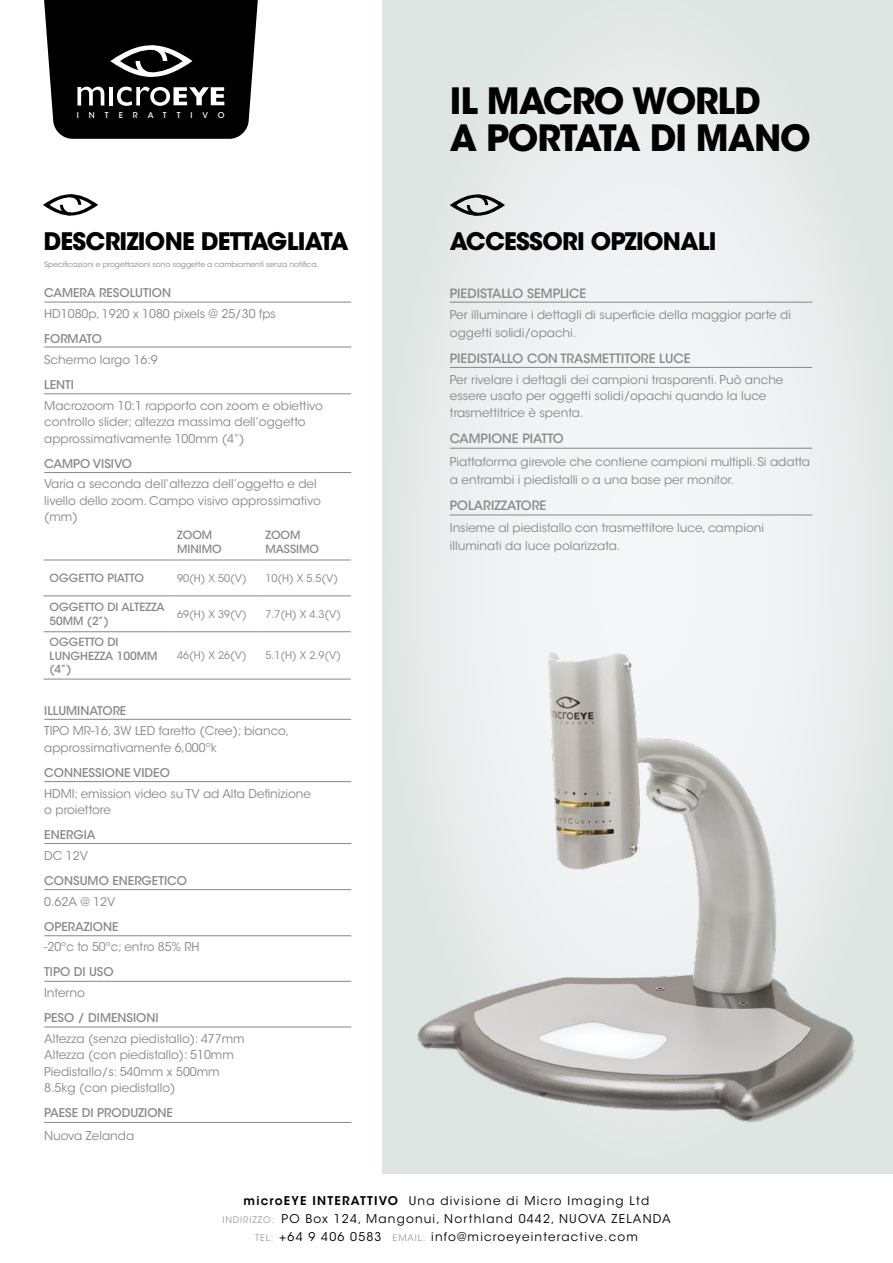
<style>
.page{position:relative;width:893px;height:1263px;background:#fff}
.page>*{position:absolute;margin:0;border:0;box-sizing:border-box;transform-origin:0 0}
.t1{font:700 36px "ITC Avant Garde Std";letter-spacing:-.03em;color:#000}
.t2{font:700 24px "ITC Avant Garde Std";letter-spacing:-.03em;color:#000}
.t3{font:500 12.75px "ITC Avant Garde Std";color:#878787}
.t4{font:12px/16.5px "ITC Avant Garde Std";color:#878787}
.t5{font:12px "ITC Avant Garde Std";letter-spacing:.1em;color:#000}
.t6{font:500 12px "ITC Avant Garde Std";color:#878787}
.t7{font:500 11.25px/13.5px "ITC Avant Garde Std";color:#878787}
.t8{font:10.5px "ITC Avant Garde Std";color:#878787}
.t9{font:500 7.95px "ITC Avant Garde Std";color:#fff}
.t10{font:7.5px "ITC Avant Garde Std";color:#878787}
.s1{font-weight:600}
.s2{font-size:9px;color:#9d9d9c}
</style>
<div class="page">
<div style="left:383px;top:0;width:510px;height:1174px;background:#dee5e3"></div>
<img style="left:382px;top:45px;width:474px;height:1128px">
<hr style="left:44px;top:560px;width:127px;height:1px;background:#878787">
<hr style="left:171px;top:560px;width:88px;height:1px;background:#878787">
<hr style="left:259px;top:560px;width:92px;height:1px;background:#878787">
<hr style="left:44px;top:596px;width:127px;height:1px;background:#878787">
<hr style="left:171px;top:596px;width:88px;height:1px;background:#878787">
<hr style="left:259px;top:596px;width:92px;height:1px;background:#878787">
<hr style="left:44px;top:631px;width:127px;height:1px;background:#878787">
<hr style="left:171px;top:631px;width:88px;height:1px;background:#878787">
<hr style="left:259px;top:631px;width:92px;height:1px;background:#878787">
<hr style="left:44px;top:679px;width:127px;height:1px;background:#878787">
<hr style="left:171px;top:679px;width:88px;height:1px;background:#878787">
<hr style="left:259px;top:679px;width:92px;height:1px;background:#878787">
<hr style="left:44px;top:1122px;width:307px;height:1px;background:#878787">
<hr style="left:44px;top:781px;width:307px;height:1px;background:#878787">
<hr style="left:44px;top:981px;width:307px;height:1px;background:#878787">
<hr style="left:44px;top:935px;width:307px;height:1px;background:#878787">
<hr style="left:44px;top:843px;width:307px;height:1px;background:#878787">
<hr style="left:44px;top:719px;width:307px;height:1px;background:#878787">
<hr style="left:44px;top:472px;width:307px;height:1px;background:#878787">
<hr style="left:44px;top:393px;width:307px;height:1px;background:#878787">
<hr style="left:44px;top:347px;width:307px;height:1px;background:#878787">
<hr style="left:44px;top:302px;width:307px;height:1px;background:#878787">
<svg style="left:43px;top:194px;width:55px;height:21px"></svg>
<svg style="left:450px;top:194px;width:55px;height:22px"></svg>
<hr style="left:450px;top:515px;width:362px;height:1px;background:#878787">
<hr style="left:450px;top:448px;width:362px;height:1px;background:#878787">
<hr style="left:450px;top:367px;width:362px;height:1px;background:#878787">
<hr style="left:450px;top:302px;width:362px;height:1px;background:#878787">
<hr style="left:44px;top:889px;width:307px;height:1px;background:#878787">
<hr style="left:44px;top:1027px;width:307px;height:1px;background:#878787">
<svg style="left:44px;top:0;width:214px;height:139px;background:#202020"></svg>
<p class="t9" style="left:77px;top:110px;width:4px">I</p>
<p class="t9" style="left:89px;top:110px;width:7px">N</p>
<p class="t9" style="left:105px;top:110px;width:20px">T E</p>
<p class="t9" style="left:133px;top:110px;width:6px">R</p>
<p class="t9" style="left:148px;top:110px;width:34px">ATT</p>
<p class="t9" style="left:190px;top:110px;width:4px">I</p>
<p class="t9" style="left:203px;top:110px;width:23px">V O</p>
<p class="t2" style="left:43px;top:225px;width:307px">DESCRIZIONE DETTAGLIATA</p>
<p class="t10" style="left:44px;top:260px;width:276px">Specificazioni e progettazioni sono soggette a cambiamenti senza notifica.</p>
<p class="t6" style="left:44px;top:286px;width:128px">CAMERA RESOLUTION</p>
<p class="t4" style="left:44px;top:306px;width:233px">HD1080p, 1920 x 1080 pixels @ 25/30 fps</p>
<p class="t6" style="left:44px;top:331px;width:59px">FORMATO</p>
<p class="t4" style="left:44px;top:351px;width:115px">Schermo largo 16:9</p>
<p class="t6" style="left:44px;top:377px;width:31px">LENTI</p>
<p class="t4" style="left:44px;top:397px;width:280px">Macrozoom 10:1 rapporto con zoom e obiettivo controllo slider; altezza massima dell’oggetto approssimativamente 100mm (4”)</p>
<p class="t6" style="left:44px;top:456px;width:89px">CAMPO VISIVO</p>
<p class="t4" style="left:44px;top:476px;width:278px">Varia a seconda dell’altezza dell’oggetto e del livello dello zoom. Campo visivo approssimativo (mm)</p>
<p class="t7" style="left:177px;top:529px;width:37px">ZOOM</p>
<p class="t7" style="left:177px;top:542px;width:46px">MINIMO</p>
<p class="t7" style="left:265px;top:529px;width:37px">ZOOM</p>
<p class="t7" style="left:265px;top:542px;width:55px">MASSIMO</p>
<p class="t7" style="left:50px;top:571px;width:96px">OGGETTO PIATTO</p>
<p class="t8" style="left:177px;top:572px;width:71px">90(H) X 50(V)</p>
<p class="t8" style="left:265px;top:572px;width:74px">10(H) X 5.5(V)</p>
<p class="t7" style="left:50px;top:600px;width:117px">OGGETTO DI ALTEZZA<br>50MM (2”)</p>
<p class="t8" style="left:177px;top:607px;width:71px">69(H) X 39(V)</p>
<p class="t8" style="left:265px;top:607px;width:77px">7.7(H) X 4.3(V)</p>
<p class="t7" style="left:50px;top:635px;width:109px">OGGETTO DI<br>LUNGHEZZA 100MM (4”)</p>
<p class="t8" style="left:177px;top:649px;width:71px">46(H) X 26(V)</p>
<p class="t8" style="left:265px;top:649px;width:77px">5.1(H) X 2.9(V)</p>
<p class="t6" style="left:44px;top:703px;width:84px">ILLUMINATORE</p>
<p class="t4" style="left:44px;top:723px;width:246px">TIPO MR-16, 3W LED faretto (Cree); bianco, approssimativamente 6,000ºk</p>
<p class="t6" style="left:44px;top:765px;width:127px">CONNESSIONE VIDEO</p>
<p class="t4" style="left:44px;top:785px;width:268px">HDMI; emission video su TV ad Alta Definizione o proiettore</p>
<p class="t6" style="left:44px;top:827px;width:53px">ENERGIA</p>
<p class="t4" style="left:44px;top:847px;width:45px">DC 12V</p>
<p class="t6" style="left:44px;top:873px;width:144px">CONSUMO ENERGETICO</p>
<p class="t4" style="left:44px;top:893px;width:73px">0.62A @ 12V</p>
<p class="t6" style="left:44px;top:919px;width:76px">OPERAZIONE</p>
<p class="t4" style="left:44px;top:939px;width:157px">-20ºc to 50ºc; entro 85% RH</p>
<p class="t6" style="left:44px;top:964px;width:71px">TIPO DI USO</p>
<p class="t4" style="left:44px;top:985px;width:42px">Interno</p>
<p class="t6" style="left:44px;top:1010px;width:116px">PESO / DIMENSIONI</p>
<p class="t4" style="left:44px;top:1030px;width:202px">Altezza (senza piedistallo): 477mm</p>
<p class="t4" style="left:44px;top:1047px;width:191px">Altezza (con piedistallo): 510mm</p>
<p class="t4" style="left:44px;top:1063px;width:177px">Piedistallo/s: 540mm x 500mm</p>
<p class="t4" style="left:44px;top:1080px;width:133px">8.5kg (con piedistallo)</p>
<p class="t6" style="left:44px;top:1105px;width:130px">PAESE DI PRODUZIONE</p>
<p class="t4" style="left:44px;top:1127px;width:92px">Nuova Zelanda</p>
<p class="t1" style="left:450px;top:77px;width:312px">IL MACRO WORLD</p>
<p class="t1" style="left:450px;top:115px;width:362px">A PORTATA DI MANO</p>
<p class="t2" style="left:450px;top:226px;width:268px">ACCESSORI OPZIONALI</p>
<p class="t3" style="left:450px;top:285px;width:138px">PIEDISTALLO SEMPLICE</p>
<p class="t4" style="left:450px;top:305px;width:343px;line-height:18px">Per illuminare i dettagli di superficie della maggior parte di oggetti solidi/opachi.</p>
<p class="t3" style="left:450px;top:350px;width:242px">PIEDISTALLO CON TRASMETTITORE LUCE</p>
<p class="t4" style="left:450px;top:371px;width:335px">Per rivelare i dettagli dei campioni trasparenti. Può anche essere usato per oggetti solidi/opachi quando la luce trasmettitrice è spenta.</p>
<p class="t3" style="left:450px;top:431px;width:115px">CAMPIONE PIATTO</p>
<p class="t4" style="left:450px;top:452px;width:362px;line-height:18px">Piattaforma girevole che contiene campioni multipli. Si adatta a entrambi i piedistalli o a una base per monitor.</p>
<p class="t3" style="left:450px;top:497px;width:98px">POLARIZZATORE</p>
<p class="t4" style="left:450px;top:519px;width:316px;line-height:18px">Insieme al piedistallo con trasmettitore luce, campioni illuminati da luce polarizzata.</p>
<p class="t5" style="left:244px;top:1193px;width:407px"><span class="s1">microEYE INTERATTIVO</span> Una divisione di Micro Imaging Ltd</p>
<p class="t5" style="left:222px;top:1211px;width:450px"><span class="s2">INDIRIZZO:</span> PO Box 124, Mangonui, Northland 0442, NUOVA ZELANDA</p>
<p class="t5" style="left:255px;top:1229px;width:384px"><span class="s2">TEL:</span> +64 9 406 0583 <span class="s2">EMAIL:</span> info@microeyeinteractive.com</p>
</div>
